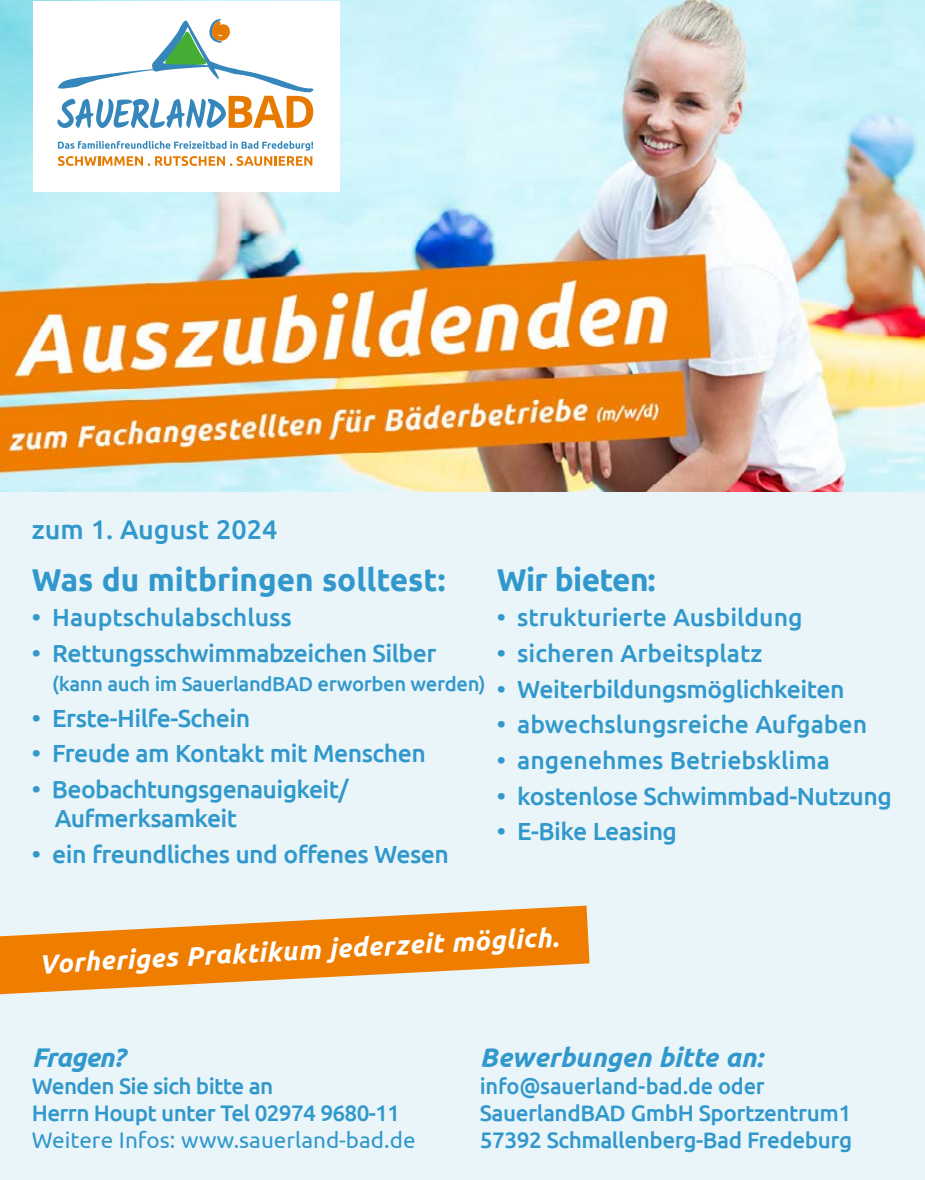
<style>
.page{position:relative;width:925px;height:1180px;background:#fff}
.page>*{position:absolute;margin:0;border:0;box-sizing:border-box;transform-origin:0 0}
.t1{font:700 31.5px "Ubuntu";color:#3198cc}
.t2{font:700 31.5px "Ubuntu";letter-spacing:-.02em;color:#3198cc}
.t3{font:italic 700 27px "Ubuntu";color:#3198cc}
.t4{font:500 27px "Ubuntu";color:#3198cc}
.t5{font:italic 700 26.78px "Ubuntu";color:#fff}
.t6{font:500 24.75px/29.2px "Ubuntu";letter-spacing:-.02em;color:#3198cc}
.t7{font:500 24.75px "Ubuntu";color:#3198cc}
.t8{font:500 22.5px/27px "Ubuntu";letter-spacing:-.02em;color:#3198cc}
.t9{font:22.5px "Ubuntu";color:#3198cc}
.t10{font:500 20.25px "Ubuntu";letter-spacing:-.02em;color:#3198cc}
</style>
<div class="page">
<div style="left:0;top:483px;width:925px;height:697px;background:#eaf5fa"></div>
<img style="left:0;top:0;width:925px;height:492px">
<svg style="left:0;top:906px;width:589px;height:88px;fill:#ef7d00"></svg>
<div style="left:33px;top:1px;width:306px;height:190px;background:#fff"></div>
<svg style="left:57px;top:19px;width:256px;height:109px"></svg>
<svg style="left:58px;top:141px;width:255px;height:25px"></svg>
<p class="t4" style="left:32px;top:513px;width:247px">zum 1. August 2024</p>
<p class="t1" style="left:32px;top:560px;width:415px">Was du mitbringen solltest:</p>
<p class="t7" style="left:32px;top:602px;width:261px">• Hauptschulabschluss</p>
<p class="t6" style="left:32px;top:638px;width:406px">• Rettungsschwimmabzeichen Silber</p>
<p class="t10" style="left:52px;top:671px;width:435px">(kann auch im SauerlandBAD erworben werden)</p>
<p class="t6" style="left:32px;top:702px;width:220px">• Erste-Hilfe-Schein</p>
<p class="t6" style="left:32px;top:738px;width:395px">• Freude am Kontakt mit Menschen</p>
<p class="t6" style="left:55px;top:774px;width:295px;text-indent:-23px">• Beobachtungsgenauigkeit/<br>Aufmerksamkeit</p>
<p class="t6" style="left:32px;top:839px;width:419px">• ein freundliches und offenes Wesen</p>
<p class="t2" style="left:497px;top:560px;width:160px">Wir bieten:</p>
<p class="t7" style="left:497px;top:602px;width:307px">• strukturierte Ausbildung</p>
<p class="t7" style="left:497px;top:638px;width:267px">• sicheren Arbeitsplatz</p>
<p class="t6" style="left:497px;top:673px;width:349px">• Weiterbildungsmöglichkeiten</p>
<p class="t7" style="left:497px;top:709px;width:372px">• abwechslungsreiche Aufgaben</p>
<p class="t7" style="left:497px;top:744px;width:335px">• angenehmes Betriebsklima</p>
<p class="t6" style="left:497px;top:780px;width:397px">• kostenlose Schwimmbad-Nutzung</p>
<p class="t6" style="left:497px;top:816px;width:182px">• E-Bike Leasing</p>
<p class="t5" style="left:38px;top:948px;width:521px;rotate:-3deg">Vorheriges Praktikum jederzeit möglich.</p>
<p class="t3" style="left:32px;top:1041px;width:94px">Fragen?</p>
<p class="t8" style="left:32px;top:1072px;width:370px">Wenden Sie sich bitte an<br>Herrn Houpt unter Tel 02974 9680-11</p>
<p class="t9" style="left:32px;top:1126px;width:385px">Weitere Infos: www.sauerland-bad.de</p>
<p class="t3" style="left:480px;top:1041px;width:285px">Bewerbungen bitte an:</p>
<p class="t8" style="left:480px;top:1072px;width:374px">info@sauerland-bad.de oder<br>SauerlandBAD GmbH Sportzentrum1<br>57392 Schmallenberg-Bad Fredeburg</p>
</div>
